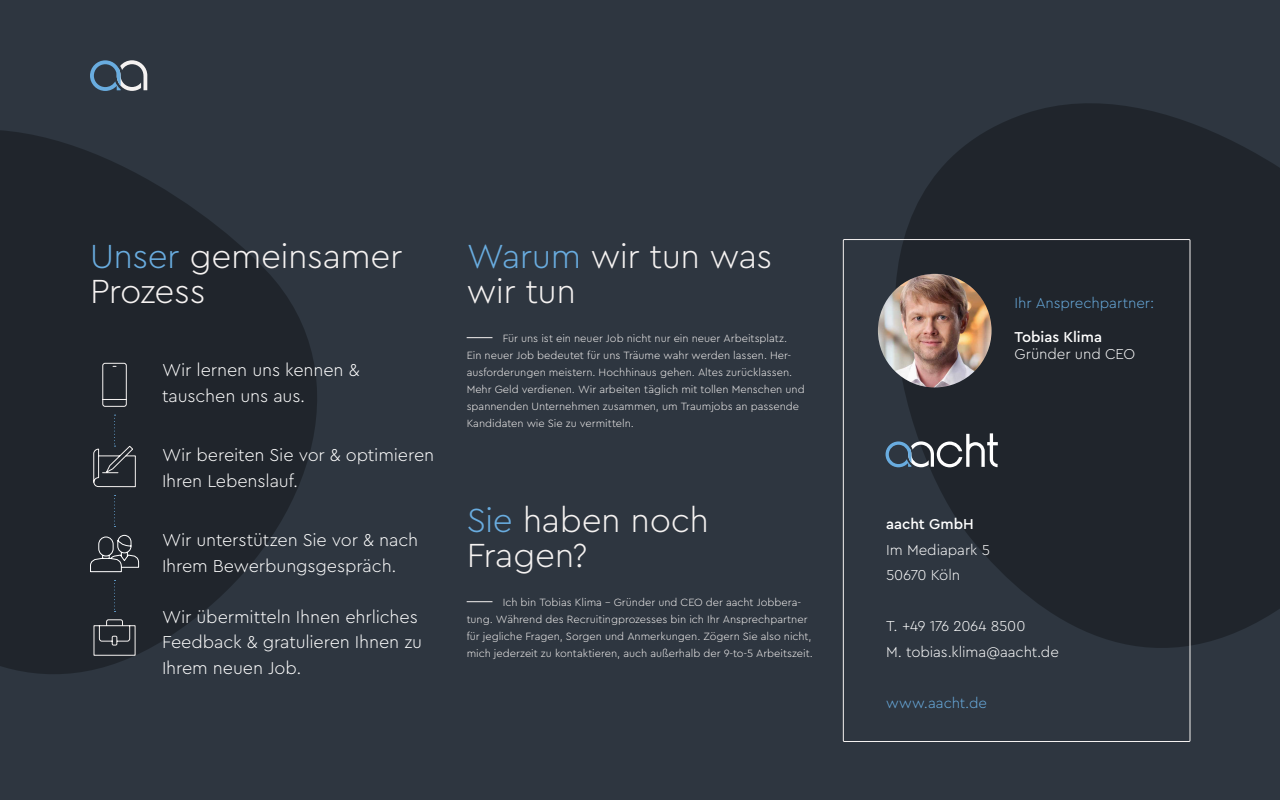
<style>
.page{position:relative;width:1280px;height:800px;background:#2e3640}
.page>*{position:absolute;margin:0;border:0;box-sizing:border-box;transform-origin:0 0}
.t1{font:300 35px/35px "Cera Pro";letter-spacing:-.015em;color:#f5f2f1}
.t2{font:300 18px/25.5px "Cera Pro";letter-spacing:-.01em;color:#fff}
.t3{font:300 15px "Cera Pro";letter-spacing:-.005em;color:#fff}
.t4{font:300 15px "Cera Pro";letter-spacing:-.005em;color:#69acdf}
.t5{font:500 15px "Cera Pro";color:#fff}
.t6{font:300 11px/17px "Cera Pro";color:#f5f2f1}
.s1{color:#69acdf}
</style>
<div class="page">
<svg style="left:842px;top:103px;width:438px;height:589px;fill:#20252c"></svg>
<svg style="left:0;top:130px;width:317px;height:544px;fill:#20252c"></svg>
<svg style="left:90px;top:60px;width:57px;height:31px"></svg>
<svg style="left:467px;top:337px;width:26px;height:1px"></svg>
<svg style="left:467px;top:601px;width:26px;height:1px"></svg>
<img style="left:878px;top:274px;width:114px;height:113px;border-radius:57px">
<svg style="left:886px;top:433px;width:112px;height:34px"></svg>
<svg style="left:93px;top:619px;width:43px;height:37px;background:#40444a"></svg>
<svg style="left:90px;top:534px;width:50px;height:39px;background:#3e4349"></svg>
<svg style="left:102px;top:362px;width:25px;height:45px"></svg>
<svg style="left:93px;top:415px;width:43px;height:73px;background:#32363d"></svg>
<svg style="left:114px;top:495px;width:2px;height:32px"></svg>
<svg style="left:114px;top:580px;width:2px;height:32px"></svg>
<p class="t1" style="left:90px;top:237px;width:314px"><span class="s1">Unser</span> gemeinsamer<br>Prozess</p>
<p class="t2" style="left:162px;top:356px;width:199px">Wir lernen uns kennen &amp; tauschen uns aus.</p>
<p class="t2" style="left:162px;top:441px;width:274px">Wir bereiten Sie vor &amp; optimieren<br>Ihren Lebenslauf.</p>
<p class="t2" style="left:162px;top:526px;width:258px">Wir unterstützen Sie vor &amp; nach<br>Ihrem Bewerbungsgespräch.</p>
<p class="t2" style="left:162px;top:603px;width:262px">Wir übermitteln Ihnen ehrliches<br>Feedback &amp; gratulieren Ihnen zu<br>Ihrem neuen Job.</p>
<p class="t1" style="left:467px;top:237px;width:307px"><span class="s1">Warum</span> wir tun was wir tun</p>
<p class="t6" style="left:467px;top:329px;width:340px;text-indent:36px">Für uns ist ein neuer Job nicht nur ein neuer Arbeitsplatz.<br>Ein neuer Job bedeutet für uns Träume wahr werden lassen. Her&shy;ausforderungen meistern. Hochhinaus gehen. Altes zurücklassen.<br>Mehr Geld verdienen. Wir arbeiten täglich mit tollen Menschen und spannenden Unternehmen zusammen, um Traumjobs an passende Kandidaten wie Sie zu vermitteln.</p>
<p class="t1" style="left:467px;top:501px;width:244px"><span class="s1">Sie</span> haben noch<br>Fragen?</p>
<p class="t6" style="left:467px;top:593px;width:348px;text-indent:36px">Ich bin Tobias Klima – Gründer und CEO der aacht Jobbera&shy;tung. Während des Recruitingprozesses bin ich Ihr Ansprechpartner für jegliche Fragen, Sorgen und Anmerkungen. Zögern Sie also nicht, mich jederzeit zu kontaktieren, auch außerhalb der 9-to-5 Arbeitszeit.</p>
<p class="t4" style="left:1015px;top:293px;width:141px">Ihr Ansprechpartner:</p>
<p class="t5" style="left:1015px;top:327px;width:89px">Tobias Klima</p>
<p class="t3" style="left:1015px;top:344px;width:122px">Gründer und CEO</p>
<p class="t5" style="left:886px;top:514px;width:89px">aacht GmbH</p>
<p class="t3" style="left:886px;top:540px;width:105px">Im Mediapark 5</p>
<p class="t3" style="left:886px;top:565px;width:75px">50670 Köln</p>
<p class="t3" style="left:886px;top:616px;width:141px">T. +49 176 2064 8500</p>
<p class="t3" style="left:886px;top:642px;width:174px">M. tobias.klima@aacht.de</p>
<p class="t4" style="left:886px;top:692px;width:102px">www.aacht.de</p>
</div>
